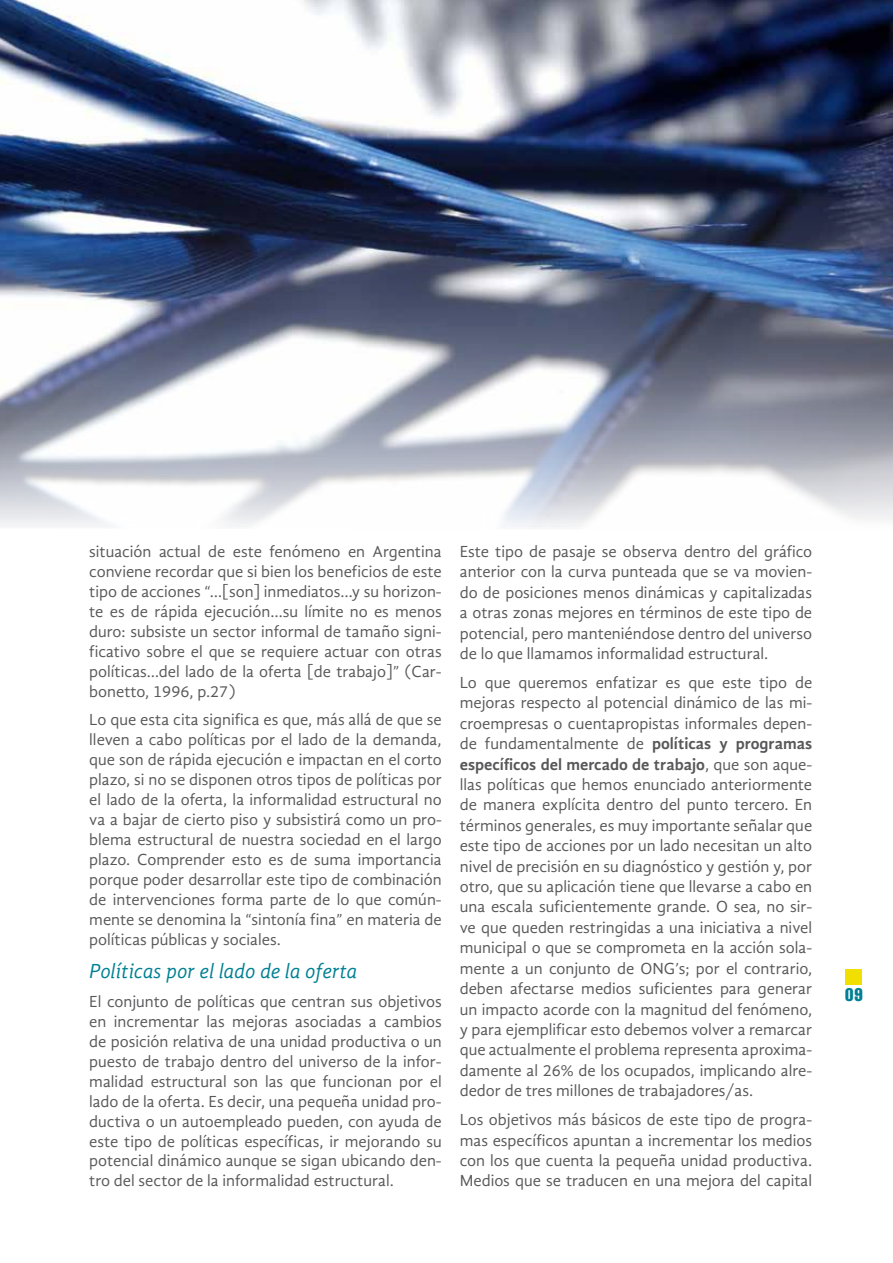
<style>
.page{position:relative;width:893px;height:1263px;background:#fff}
.page>*{position:absolute;margin:0;border:0;box-sizing:border-box;transform-origin:0 0}
.t1{font:italic 21px "Gandhi Sans";letter-spacing:-.01em;color:#008093}
.t2{font:18px "Helvetica LT Std Comp";color:#008093}
.t3{font:16.5px/20.4px "Gandhi Sans";color:#58585a;text-align:justify}
.s1{font-weight:700}
</style>
<div class="page">
<div style="left:845px;top:969px;width:16px;height:15px;background:#f0df00"></div>
<img style="left:0;top:0;width:893px;height:527px">
<p class="t3" style="left:89px;top:541px;width:354px;line-height:20px">situación actual de este fenómeno en Argentina conviene recordar que si bien los beneficios de este tipo de acciones “…[son] inmediatos…y su horizon&shy;te es de rápida ejecución…su límite no es menos duro: subsiste un sector informal de tamaño signi&shy;ficativo sobre el que se requiere actuar con otras políticas…del lado de la oferta [de trabajo]” (Car&shy;bonetto, 1996, p.27)</p>
<p class="t3" style="left:89px;top:709px;width:354px;line-height:20px">Lo que esta cita significa es que, más allá de que se lleven a cabo políticas por el lado de la demanda, que son de rápida ejecución e impactan en el corto plazo, si no se disponen otros tipos de políticas por el lado de la oferta, la informalidad estructural no va a bajar de cierto piso y subsistirá como un pro&shy;blema estructural de nuestra sociedad en el largo plazo. Comprender esto es de suma importancia porque poder desarrollar este tipo de combinación de intervenciones forma parte de lo que común&shy;mente se denomina la “sintonía fina” en materia de políticas públicas y sociales.</p>
<p class="t1" style="left:89px;top:959px;width:270px">Políticas por el lado de la oferta</p>
<p class="t3" style="left:89px;top:991px;width:354px;line-height:20px">El conjunto de políticas que centran sus objetivos en incrementar las mejoras asociadas a cambios de posición relativa de una unidad productiva o un puesto de trabajo dentro del universo de la infor&shy;malidad estructural son las que funcionan por el lado de la oferta. Es decir, una pequeña unidad pro&shy;ductiva o un autoempleado pueden, con ayuda de este tipo de políticas específicas, ir mejorando su potencial dinámico aunque se sigan ubicando den&shy;tro del sector de la informalidad estructural.</p>
<p class="t3" style="left:460px;top:541px;width:354px">Este tipo de pasaje se observa dentro del gráfico anterior con la curva punteada que se va movien&shy;do de posiciones menos dinámicas y capitalizadas a otras zonas mejores en términos de este tipo de potencial, pero manteniéndose dentro del universo de lo que llamamos informalidad estructural.</p>
<p class="t3" style="left:460px;top:672px;width:354px">Lo que queremos enfatizar es que este tipo de mejoras respecto al potencial dinámico de las mi&shy;croempresas o cuentapropistas informales depen&shy;de fundamentalmente de <span class="s1">políticas y programas específicos del mercado de trabajo</span>, que son aque&shy;llas políticas que hemos enunciado anteriormente de manera explícita dentro del punto tercero. En términos generales, es muy importante señalar que este tipo de acciones por un lado necesitan un alto nivel de precisión en su diagnóstico y gestión y, por otro, que su aplicación tiene que llevarse a cabo en una escala suficientemente grande. O sea, no sir&shy;ve que queden restringidas a una iniciativa a nivel municipal o que se comprometa en la acción sola&shy;mente a un conjunto de ONG’s; por el contrario, deben afectarse medios suficientes para generar un impacto acorde con la magnitud del fenómeno, y para ejemplificar esto debemos volver a remarcar que actualmente el problema representa aproxima&shy;damente al 26% de los ocupados, implicando alre&shy;dedor de tres millones de trabajadores/as.</p>
<p class="t3" style="left:460px;top:1109px;width:354px">Los objetivos más básicos de este tipo de progra&shy;mas específicos apuntan a incrementar los medios con los que cuenta la pequeña unidad productiva.<br>Medios que se traducen en una mejora del capital</p>
<p class="t2" style="left:845px;top:983px;width:19px">09</p>
</div>
